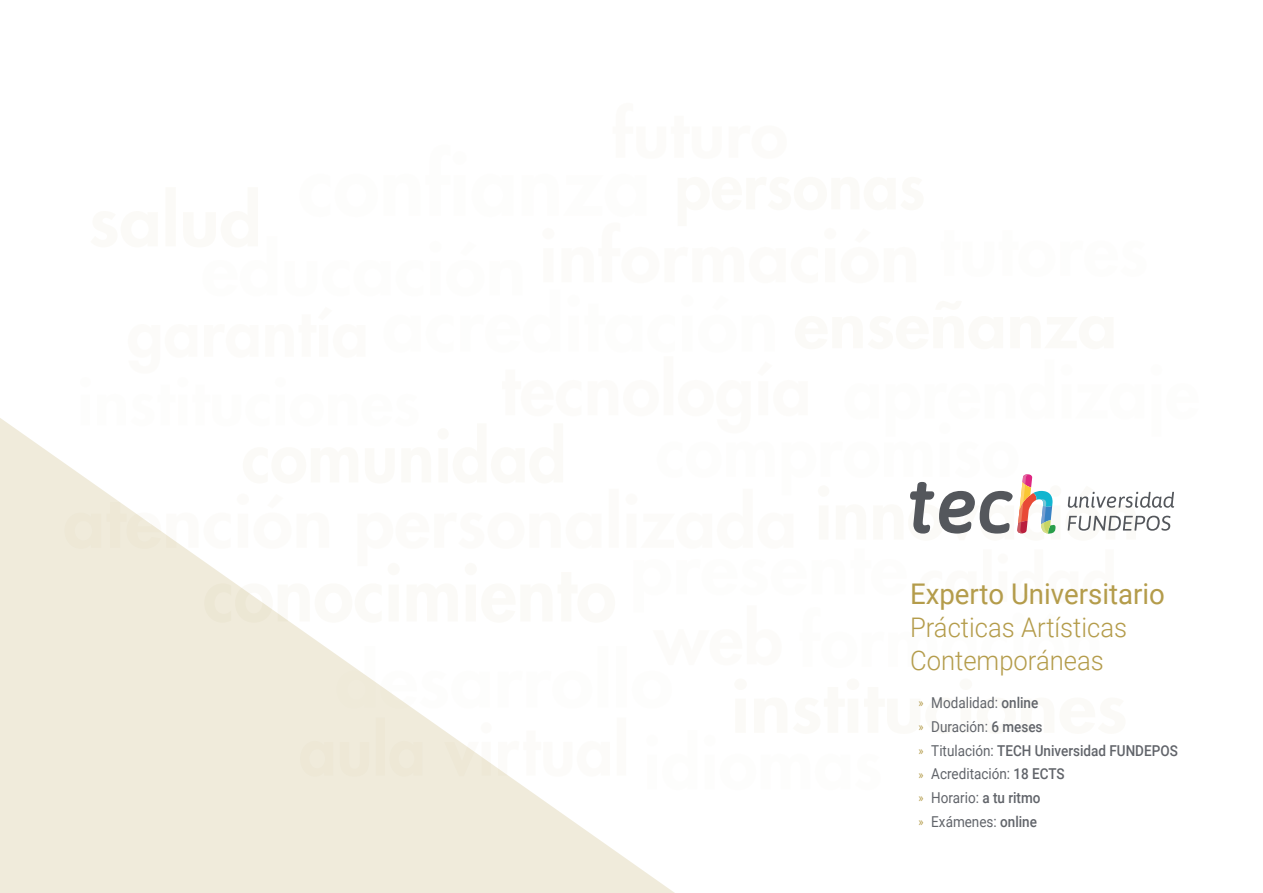
<style>
.page{position:relative;width:1263px;height:893px;background:#fff}
.page>*{position:absolute;margin:0;border:0;box-sizing:border-box;transform-origin:0 0}
.t1{font:28.5px "Roboto";color:#b49c4b}
.t2{font:300 27px/33px "Roboto";color:#b49c4b;scale:.95 1}
.t3{font:15px/23.7px "Roboto";color:#61646a;scale:.9 1}
.s1{font-size:12px;color:#b49c4b}
.s2{font-weight:500}
</style>
<div class="page">
<svg style="left:0;top:418px;width:675px;height:475px;background:#f1ecde"></svg>
<svg style="left:64px;top:418px;width:1111px;height:372px"></svg>
<h1 class="t1" style="left:910px;top:574px;width:256px">Experto Universitario</h1>
<h2 class="t2" style="left:910px;top:610px;width:230px">Prácticas Artísticas<br>Contemporáneas</h2>
<p class="t3" style="left:918px;top:690px;width:290px"><span class="s1">»</span> Modalidad: <span class="s2">online<br></span><span class="s1">»</span> Duración: <span class="s2">6 meses<br></span><span class="s1">»</span> Titulación: <span class="s2">TECH Universidad FUNDEPOS </span><span class="s1">»</span> Acreditación: <span class="s2">18 ECTS<br></span><span class="s1">»</span> Horario: <span class="s2">a tu ritmo<br></span><span class="s1">»</span> Exámenes: <span class="s2">online</span></p>
</div>
